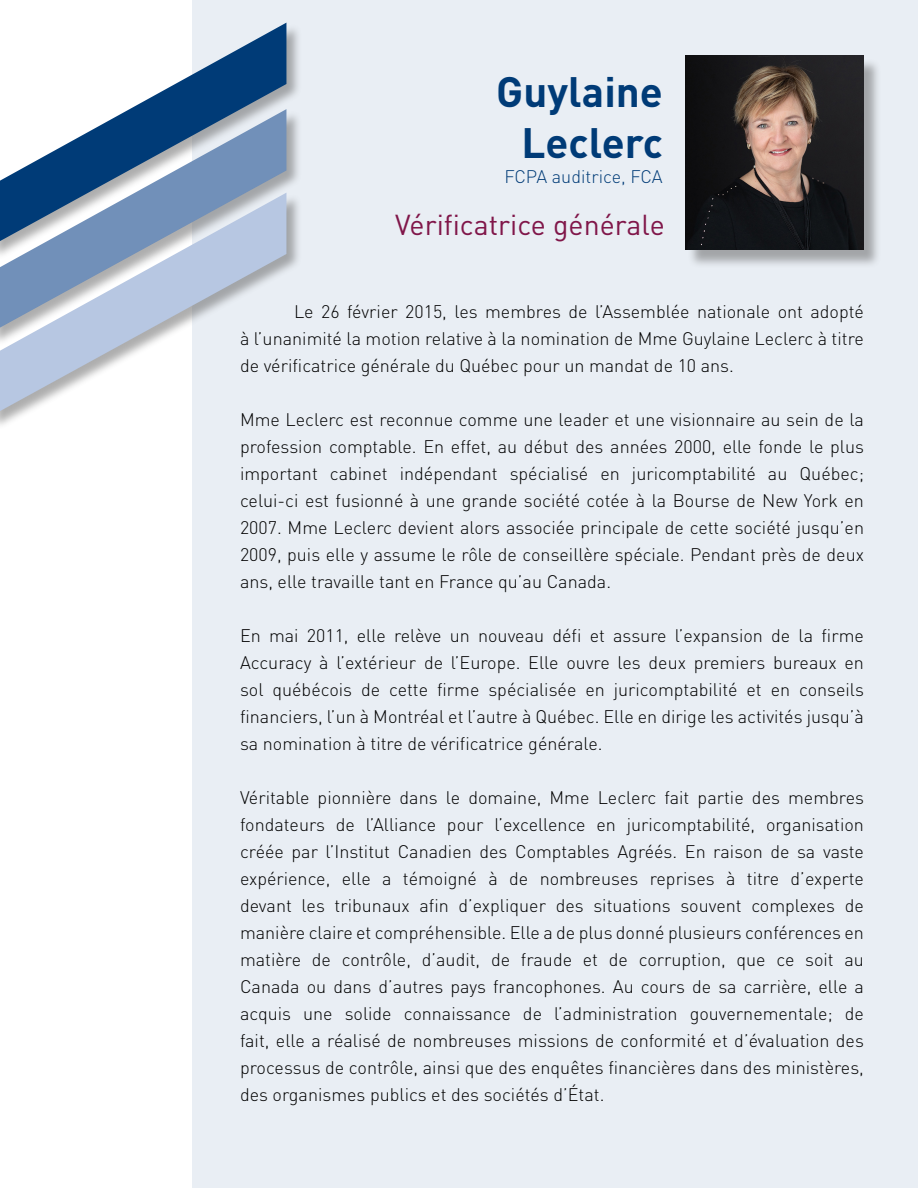
<style>
.page{position:relative;width:918px;height:1188px;background:#e9eef4}
.page>*{position:absolute;margin:0;border:0;box-sizing:border-box;transform-origin:0 0}
.t1{font:700 42px "DIN Offc";color:#003b77}
.t2{font:28.5px "DIN Offc";color:#801649}
.t3{font:300 18px/27px "DIN Offc";color:#000;text-align:justify}
.t4{font:300 18px "DIN Offc";color:#003b77}
</style>
<div class="page">
<div style="left:0;top:0;width:191px;height:1188px;background:#fff"></div>
<div style="left:0;top:23px;width:302px;height:408px;background:#5d5d5d;opacity:.5"></div>
<svg style="left:0;top:23px;width:286px;height:170px"></svg>
<svg style="left:0;top:193px;width:286px;height:223px"></svg>
<div style="left:688px;top:58px;width:193px;height:210px;background:#5d5d5d;opacity:.5"></div>
<img style="left:685px;top:56px;width:178px;height:193px">
<p class="t1" style="left:496px;top:64px;width:168px">Guylaine</p>
<p class="t1" style="left:521px;top:115px;width:143px">Leclerc</p>
<p class="t4" style="left:504px;top:166px;width:160px">FCPA auditrice, FCA</p>
<p class="t2" style="left:395px;top:207px;width:271px">Vérificatrice générale</p>
<p class="t3" style="left:240px;top:298px;width:626px;text-indent:54px">Le 26 février 2015, les membres de l’Assemblée nationale ont adopté à l’unanimité la motion relative à la nomination de Mme Guylaine Leclerc à titre de vérificatrice générale du Québec pour un mandat de 10 ans.</p>
<p class="t3" style="left:240px;top:406px;width:626px">Mme Leclerc est reconnue comme une leader et une visionnaire au sein de la profession comptable. En effet, au début des années 2000, elle fonde le plus important cabinet indépendant spécialisé en juricomptabilité au Québec; celui-ci est fusionné à une grande société cotée à la Bourse de New York en 2007. Mme Leclerc devient alors associée principale de cette société jusqu’en 2009, puis elle y assume le rôle de conseillère spéciale. Pendant près de deux ans, elle travaille tant en France qu’au Canada.</p>
<p class="t3" style="left:240px;top:622px;width:626px">En mai 2011, elle relève un nouveau défi et assure l’expansion de la firme Accuracy à l’extérieur de l’Europe. Elle ouvre les deux premiers bureaux en sol québécois de cette firme spécialisée en juricomptabilité et en conseils financiers, l’un à Montréal et l’autre à Québec. Elle en dirige les activités jusqu’à sa nomination à titre de vérificatrice générale.</p>
<p class="t3" style="left:240px;top:784px;width:626px">Véritable pionnière dans le domaine, Mme Leclerc fait partie des membres fondateurs de l’Alliance pour l’excellence en juricomptabilité, organisation créée par l’Institut Canadien des Comptables Agréés. En raison de sa vaste expérience, elle a témoigné à de nombreuses reprises à titre d’experte devant les tribunaux afin d’expliquer des situations souvent complexes de manière claire et compréhensible. Elle a de plus donné plusieurs conférences en matière de contrôle, d’audit, de fraude et de corruption, que ce soit au Canada ou dans d’autres pays francophones. Au cours de sa carrière, elle a acquis une solide connaissance de l’administration gouvernementale; de fait, elle a réalisé de nombreuses missions de conformité et d’évaluation des processus de contrôle, ainsi que des enquêtes financières dans des ministères, des organismes publics et des sociétés d’État.</p>
</div>
